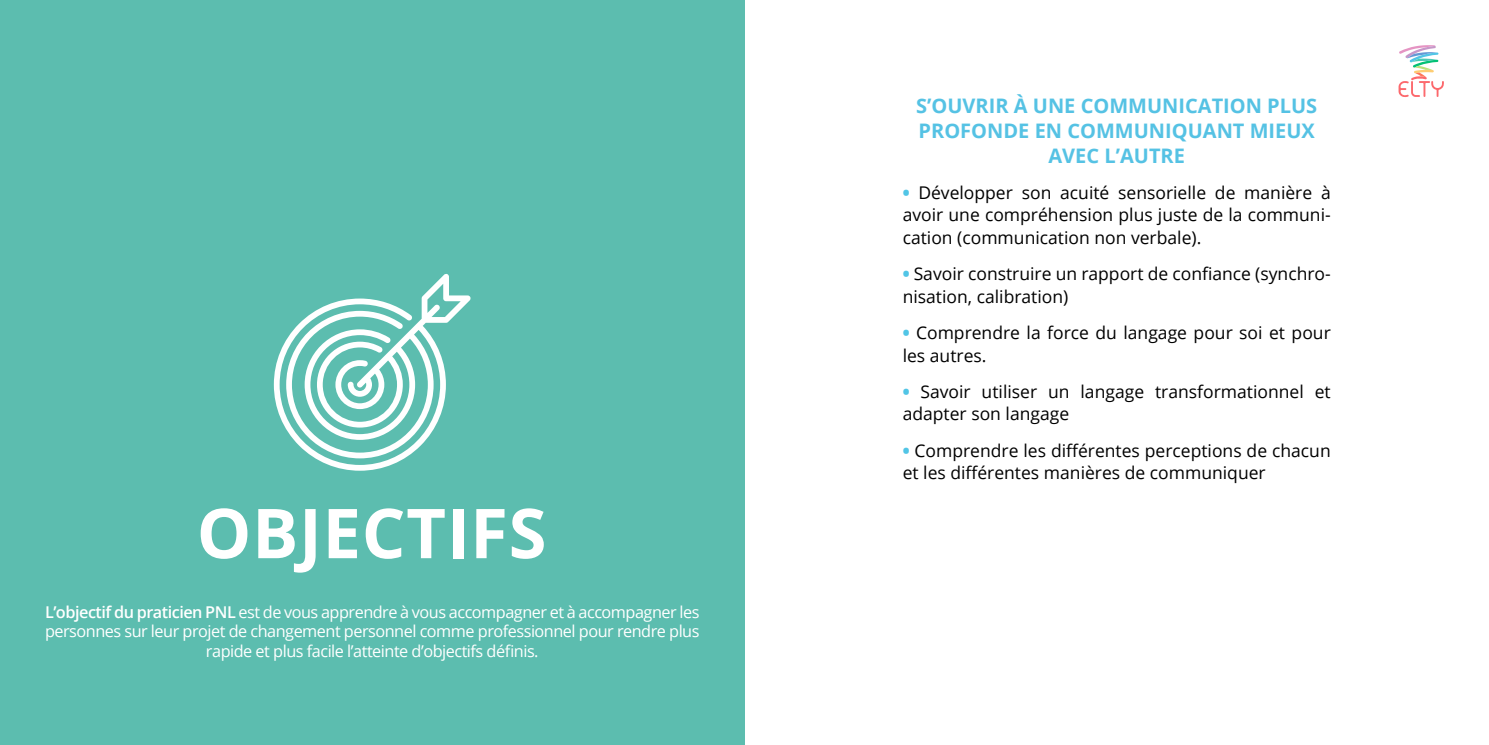
<style>
.page{position:relative;width:1489px;height:745px;background:#fff}
.page>*{position:absolute;margin:0;border:0;box-sizing:border-box;transform-origin:0 0}
.t1{font:700 68.75px "Open Sans";letter-spacing:.01em;color:#fff}
.t2{font:700 20px/25px "Open Sans";color:#55c2e4;text-align:center}
.t3{font:17.5px/22.5px "Open Sans";color:#000}
.t4{font:16.25px/19.5px "Open Sans";letter-spacing:-.03em;color:#fff;text-align:center}
.s1{font-weight:600}
.s2{font-weight:800;color:#51c5e6}
</style>
<div class="page">
<svg style="left:1398px;top:45px;width:45px;height:52px"></svg>
<div style="left:0;top:0;width:744px;height:744px;background:#5cbdaf"></div>
<svg style="left:274px;top:273px;width:196px;height:197px"></svg>
<h1 class="t1" style="left:197px;top:484px;width:351px">OBJECTIFS</h1>
<p class="t4" style="left:45px;top:601px;width:656px"><span class="s1">L’objectif du praticien PNL</span> est de vous apprendre à vous accompagner et à accompagner les personnes sur leur projet de changement personnel comme professionnel pour rendre plus rapide et plus facile l’atteinte d’objectifs définis.</p>
<p class="t2" style="left:916px;top:92px;width:402px">S’OUVRIR À UNE COMMUNICATION PLUS<br>PROFONDE EN COMMUNIQUANT MIEUX<br>AVEC L’AUTRE</p>
<p class="t3" style="left:902px;top:181px;width:429px;text-align:justify"><span class="s2">•</span> Développer son acuité sensorielle de manière à avoir une compréhension plus juste de la communi&shy;cation (communication non verbale).</p>
<p class="t3" style="left:902px;top:262px;width:429px"><span class="s2">•</span> Savoir construire un rapport de confiance (synchro&shy;nisation, calibration)</p>
<p class="t3" style="left:902px;top:321px;width:429px"><span class="s2">•</span> Comprendre la force du langage pour soi et pour les autres.</p>
<p class="t3" style="left:902px;top:379px;width:429px"><span class="s2">•</span> Savoir utiliser un langage transformationnel et adapter son langage</p>
<p class="t3" style="left:902px;top:438px;width:429px"><span class="s2">•</span> Comprendre les différentes perceptions de chacun et les différentes manières de communiquer</p>
</div>
